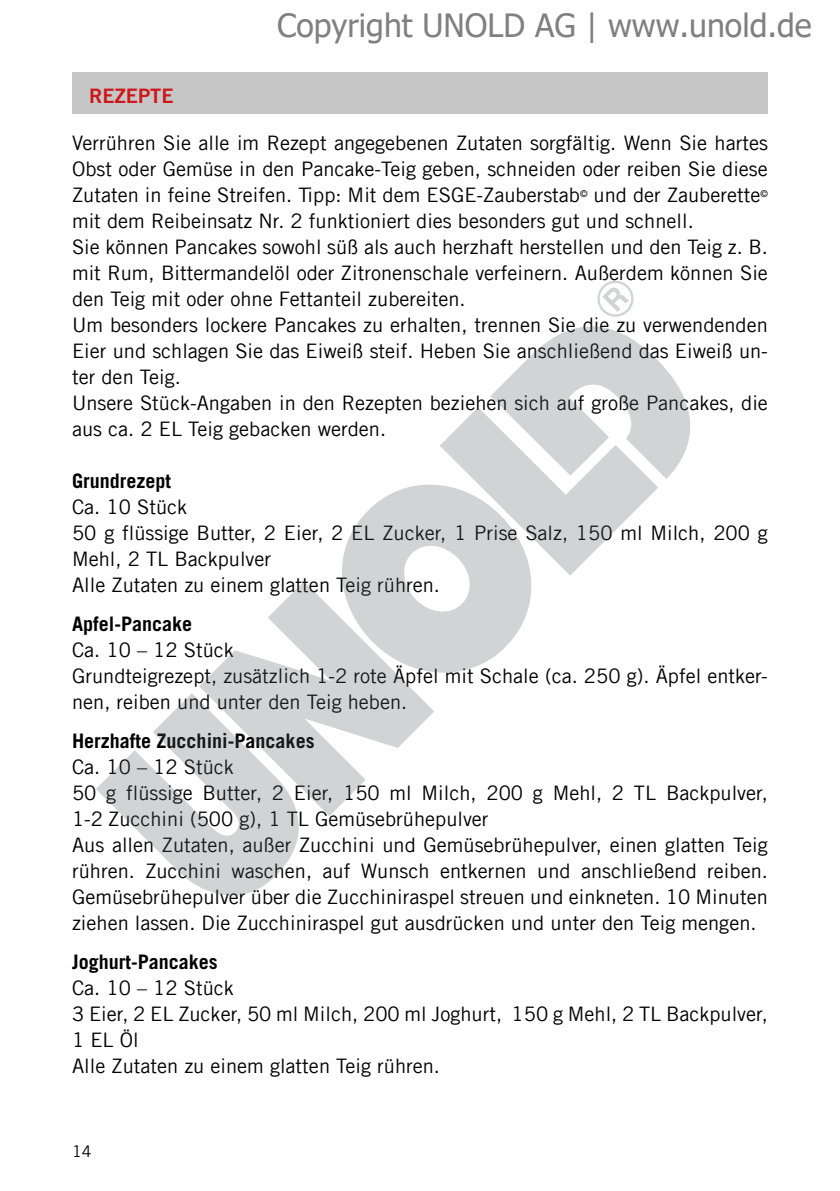
<style>
.page{position:relative;width:840px;height:1191px;background:#fff}
.page>*{position:absolute;margin:0;border:0;box-sizing:border-box;transform-origin:0 0}
.t1{font:32px "Tahoma";color:#808080}
.t2{font:20px/26px "Trade Gothic LT Com";color:#000}
.t3{font:700 20px "Trade Gothic LT Com";color:#000}
.t4{font:20px "Trade Gothic LT Com Bd 2";color:#cd171a}
.t5{font:16px "Trade Gothic LT Com";color:#000}
</style>
<div class="page">
<div style="left:72px;top:72px;width:695px;height:42px;background:#c6c6c6"></div>
<svg style="left:530px;top:326px;width:161px;height:153px;fill:#d0d4d5"></svg>
<svg style="left:440px;top:357px;width:218px;height:219px;fill:#d0d4d5"></svg>
<svg style="left:342px;top:447px;width:226px;height:226px;fill:#d0d4d5"></svg>
<svg style="left:199px;top:581px;width:235px;height:235px;fill:#d0d4d5"></svg>
<svg style="left:96px;top:690px;width:231px;height:206px;fill:#d0d4d5"></svg>
<svg style="left:597px;top:280px;width:37px;height:37px"></svg>
<h1 class="t1" style="left:277px;top:4px;width:535px">Copyright UNOLD AG | www.unold.de</h1>
<p class="t4" style="left:89px;top:83px;width:86px">REZEPTE</p>
<p class="t2" style="left:72px;top:130px;width:697px">Verrühren Sie alle im Rezept angegebenen Zutaten sorgfältig. Wenn Sie hartes Obst oder Gemüse in den Pancake-Teig geben, schneiden oder reiben Sie diese Zutaten in feine Streifen. Tipp: Mit dem ESGE-Zauberstab<sup>©</sup> und der Zauberette<sup>© </sup>mit dem Reibeinsatz Nr. 2 funktioniert dies besonders gut und schnell.<br>Sie können Pancakes sowohl süß als auch herzhaft herstellen und den Teig z. B. mit Rum, Bittermandelöl oder Zitronenschale verfeinern. Außerdem können Sie den Teig mit oder ohne Fettanteil zubereiten.<br>Um besonders lockere Pancakes zu erhalten, trennen Sie die zu verwendenden Eier und schlagen Sie das Eiweiß steif. Heben Sie anschließend das Eiweiß un&shy;ter den Teig.<br>Unsere Stück-Angaben in den Rezepten beziehen sich auf große Pancakes, die aus ca. 2 EL Teig gebacken werden.</p>
<p class="t3" style="left:72px;top:469px;width:100px">Grundrezept</p>
<p class="t2" style="left:72px;top:494px;width:696px">Ca. 10 Stück<br>50 g flüssige Butter, 2 Eier, 2 EL Zucker, 1 Prise Salz, 150 ml Milch, 200 g Mehl, 2 TL Backpulver<br>Alle Zutaten zu einem glatten Teig rühren.</p>
<p class="t3" style="left:72px;top:612px;width:122px">Apfel-Pancake</p>
<p class="t2" style="left:72px;top:637px;width:697px">Ca. 10 – 12 Stück<br>Grundteigrezept, zusätzlich 1-2 rote Äpfel mit Schale (ca. 250 g). Äpfel entker&shy;nen, reiben und unter den Teig heben.</p>
<p class="t3" style="left:72px;top:729px;width:244px">Herzhafte Zucchini-Pancakes</p>
<p class="t2" style="left:72px;top:754px;width:697px">Ca. 10 – 12 Stück<br>50 g flüssige Butter, 2 Eier, 150 ml Milch, 200 g Mehl, 2 TL Backpulver, 1-2 Zucchini (500 g), 1 TL Gemüsebrühepulver<br>Aus allen Zutaten, außer Zucchini und Gemüsebrühepulver, einen glatten Teig rühren. Zucchini waschen, auf Wunsch entkernen und anschließend reiben.<br>Gemüsebrühepulver über die Zucchiniraspel streuen und einkneten. 10 Minuten ziehen lassen. Die Zucchiniraspel gut ausdrücken und unter den Teig mengen.</p>
<p class="t3" style="left:72px;top:950px;width:147px">Joghurt-Pancakes</p>
<p class="t2" style="left:72px;top:975px;width:697px">Ca. 10 – 12 Stück<br>3 Eier, 2 EL Zucker, 50 ml Milch, 200 ml Joghurt, 150 g Mehl, 2 TL Backpulver, 1 EL Öl<br>Alle Zutaten zu einem glatten Teig rühren.</p>
<p class="t5" style="left:72px;top:1141px;width:21px">14</p>
</div>
